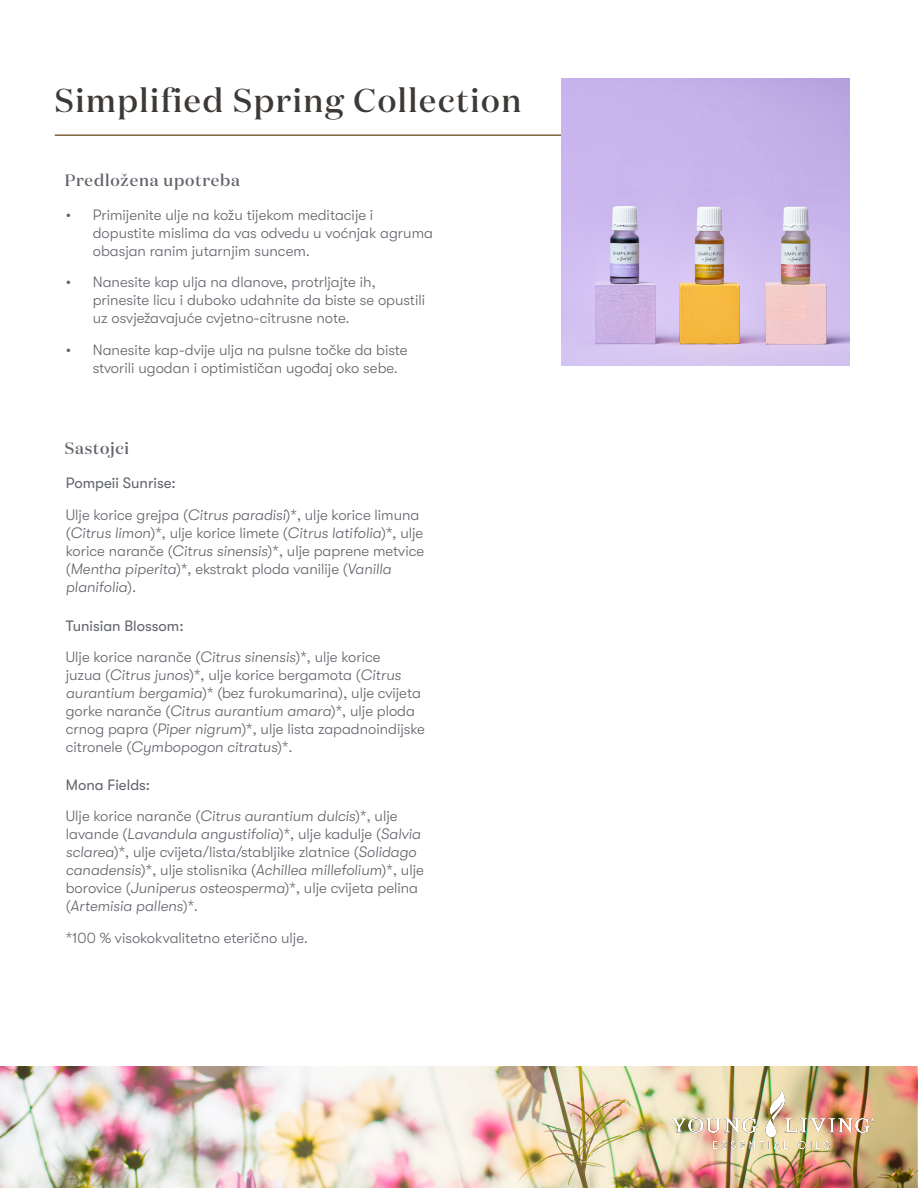
<style>
.page{position:relative;width:918px;height:1188px;background:#fff}
.page>*{position:absolute;margin:0;border:0;box-sizing:border-box;transform-origin:0 0}
.t1{font:500 33px "Domaine Display";letter-spacing:.05em;color:#3d3936}
.t2{font:500 16.5px "Domaine Display";letter-spacing:.05em;color:#61646a}
.t3{font:300 15px/18px "GT Walsheim Pro";color:#61646a}
.s1{font-weight:400}
.s2{font-style:italic}
</style>
<div class="page">
<img style="left:0;top:1066px;width:918px;height:122px">
<img style="left:159px;top:1066px;width:758px;height:122px">
<img style="left:673px;top:1090px;width:200px;height:58px">
<hr style="left:55px;top:134px;width:544px;height:2px;background:#80623b">
<img style="left:562px;top:78px;width:287px;height:288px">
<h1 class="t1" style="left:55px;top:80px;width:468px">Simplified Spring Collection</h1>
<p class="t2" style="left:65px;top:169px;width:177px">Predložena upotreba</p>
<p class="t3" style="left:93px;top:206px;width:342px;text-indent:-27px">• Primijenite ulje na kožu tijekom meditacije i dopustite mislima da vas odvedu u voćnjak agruma obasjan ranim jutarnjim suncem.</p>
<p class="t3" style="left:93px;top:273px;width:334px;text-indent:-27px">• Nanesite kap ulja na dlanove, protrljajte ih, prinesite licu i duboko udahnite da biste se opustili uz osvježavajuće cvjetno-citrusne note.</p>
<p class="t3" style="left:93px;top:341px;width:316px;text-indent:-27px">• Nanesite kap-dvije ulja na pulsne točke da biste stvorili ugodan i optimističan ugođaj oko sebe.</p>
<p class="t2" style="left:65px;top:438px;width:66px">Sastojci</p>
<p class="t3" style="left:66px;top:468px;width:355px;line-height:31.5px"><span class="s1">Pompeii Sunrise:<br></span>Ulje korice grejpa (<span class="s2">Citrus paradisi</span>)*, ulje korice limuna</p>
<p class="t3" style="left:66px;top:524px;width:360px">(<span class="s2">Citrus limon</span>)*, ulje korice limete (<span class="s2">Citrus latifolia</span>)*, ulje korice naranče (<span class="s2">Citrus sinensis</span>)*, ulje paprene metvice (<span class="s2">Mentha piperita</span>)*, ekstrakt ploda vanilije (<span class="s2">Vanilla planifolia</span>).</p>
<p class="t3" style="left:66px;top:610px;width:316px;line-height:31.5px"><span class="s1">Tunisian Blossom:<br></span>Ulje korice naranče (<span class="s2">Citrus sinensis</span>)*, ulje korice</p>
<p class="t3" style="left:66px;top:666px;width:361px">juzua (<span class="s2">Citrus junos</span>)*, ulje korice bergamota (<span class="s2">Citrus aurantium bergamia</span>)* (bez furokumarina), ulje cvijeta gorke naranče (<span class="s2">Citrus aurantium amara</span>)*, ulje ploda crnog papra (<span class="s2">Piper nigrum</span>)*, ulje lista zapadnoindijske citronele (<span class="s2">Cymbopogon citratus</span>)*.</p>
<p class="t3" style="left:66px;top:769px;width:333px;line-height:31.5px"><span class="s1">Mona Fields:<br></span>Ulje korice naranče (<span class="s2">Citrus aurantium dulcis</span>)*, ulje</p>
<p class="t3" style="left:66px;top:825px;width:360px">lavande (<span class="s2">Lavandula angustifolia</span>)*, ulje kadulje (<span class="s2">Salvia sclarea</span>)*, ulje cvijeta/lista/stabljike zlatnice (<span class="s2">Solidago canadensis</span>)*, ulje stolisnika (<span class="s2">Achillea millefolium</span>)*, ulje borovice (<span class="s2">Juniperus osteosperma</span>)*, ulje cvijeta pelina (<span class="s2">Artemisia pallens</span>)*.</p>
<p class="t3" style="left:66px;top:929px;width:244px">*100 % visokokvalitetno eterično ulje.</p>
</div>
